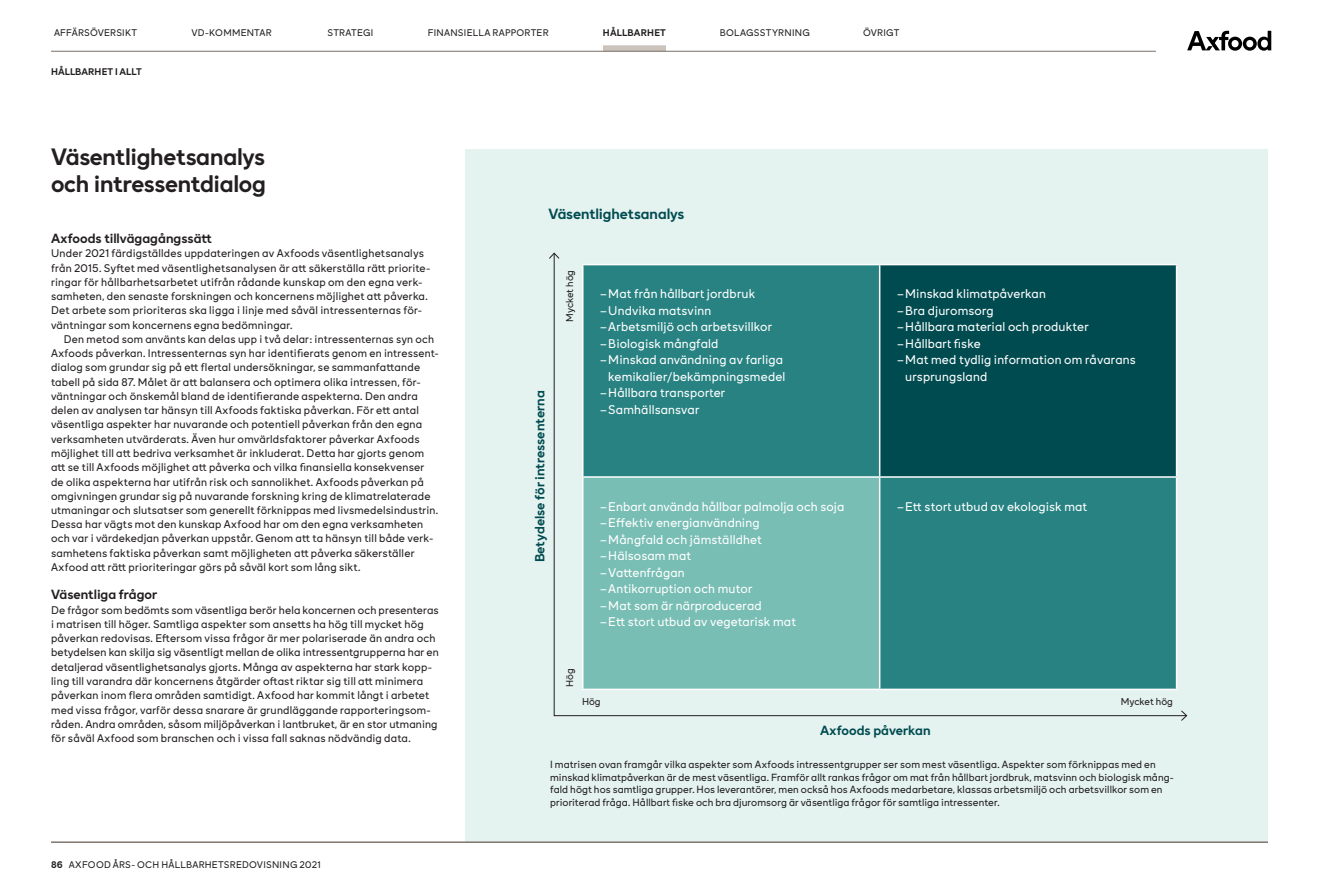
<style>
.page{position:relative;width:1319px;height:893px;background:#fff}
.page>*{position:absolute;margin:0;border:0;box-sizing:border-box;transform-origin:0 0}
.B-04-H3-Heading{font:700 24px "Axfood Sans";letter-spacing:-.015em;color:#231f20}
.B-03-H2-Heading{font:700 15px "Axfood Sans";letter-spacing:-.005em;color:#004b50}
.B-03-H2-Heading-2{font:700 13.5px "Axfood Sans";color:#004b50}
.B-12-Sub-head_1{font:700 13.5px "Axfood Sans";color:#231f20}
.B-11-Body_bullet_lis{font:12.75px/16.5px "Axfood Sans";letter-spacing:.01em;color:#fff;text-align:right}
.B-10-Body_indented{font:11.25px/14.2px "Axfood Sans";letter-spacing:.015em;color:#231f20}
.B-09-Body_text{font:11.25px/14.2px "Axfood Sans";letter-spacing:.015em;color:#231f20}
.B-16-Footnote{font:10.5px/12.6px "Axfood Sans";letter-spacing:.01em;color:#231f20}
.B-20-Table-Head{font:10.2px "Axfood Sans";color:#231f20}
.t1{font:9.75px "Axfood Sans";letter-spacing:.025em;color:#231f20}
.B-03-H2-Heading-3{font:700 9.75px "Axfood Sans";letter-spacing:.015em;color:#231f20}
.s1{font-weight:700}
</style>
<div class="page">
<div style="left:603px;top:45px;width:63px;height:6px;background:#cbc4bc"></div>
<hr style="left:51px;top:51px;width:1104px;height:1px;background:#796e65">
<svg style="left:1187px;top:31px;width:83px;height:20px"></svg>
<div style="left:465px;top:149px;width:802px;height:693px;background:#e4f2f0"></div>
<svg style="left:553px;top:259px;width:627px;height:457px;background:#48918f"></svg>
<svg style="left:549px;top:252px;width:11px;height:7px"></svg>
<svg style="left:1180px;top:710px;width:7px;height:11px"></svg>
<hr style="left:51px;top:842px;width:1216px;height:1px;background:#796e65">
<p class="t1" style="left:54px;top:26px;width:85px">AFFÄRSÖVERSIKT</p>
<p class="t1" style="left:191px;top:26px;width:82px">VD-KOMMENTAR</p>
<p class="t1" style="left:327px;top:26px;width:48px">STRATEGI</p>
<p class="t1" style="left:428px;top:26px;width:122px">FINANSIELLA RAPPORTER</p>
<p class="B-03-H2-Heading-3" style="left:603px;top:26px;width:64px">HÅLLBARHET</p>
<p class="t1" style="left:719px;top:26px;width:92px">BOLAGSSTYRNING</p>
<p class="t1" style="left:862px;top:26px;width:38px">ÖVRIGT</p>
<h2 class="B-03-H2-Heading-3" style="left:51px;top:65px;width:92px">HÅLLBARHET I ALLT</h2>
<h3 class="B-04-H3-Heading" style="left:51px;top:142px;width:215px">Väsentlighetsanalys</h3>
<h3 class="B-04-H3-Heading" style="left:51px;top:169px;width:216px">och intressentdialog</h3>
<h1 class="B-12-Sub-head_1" style="left:51px;top:230px;width:162px">Axfoods tillvägagångssätt</h1>
<p class="B-09-Body_text" style="left:51px;top:246px;width:381px">Under 2021 färdigställdes uppdateringen av Axfoods väsentlighetsanalys från 2015. Syftet med väsentlighetsanalysen är att säkerställa rätt priorite&shy;ringar för hållbarhetsarbetet utifrån rådande kunskap om den egna verk&shy;samheten, den senaste forskningen och koncernens möjlighet att påverka.<br>Det arbete som prioriteras ska ligga i linje med såväl intressenternas för&shy;väntningar som koncernens egna bedömningar.</p>
<p class="B-10-Body_indented" style="left:51px;top:332px;width:389px;text-indent:13px">Den metod som använts kan delas upp i två delar: intressenternas syn och Axfoods påverkan. Intressenternas syn har identifierats genom en intressent&shy;dialog som grundar sig på ett flertal undersökningar, se sammanfattande tabell på sida 87. Målet är att balansera och optimera olika intressen, för&shy;väntningar och önskemål bland de identifierande aspekterna. Den andra delen av analysen tar hänsyn till Axfoods faktiska påverkan. För ett antal väsentliga aspekter har nuvarande och potentiell påverkan från den egna verksamheten utvärderats. Även hur omvärldsfaktorer påverkar Axfoods möjlighet till att bedriva verksamhet är inkluderat. Detta har gjorts genom att se till Axfoods möjlighet att påverka och vilka finansiella konsekvenser de olika aspekterna har utifrån risk och sannolikhet. Axfoods påverkan på omgivningen grundar sig på nuvarande forskning kring de klimatrelaterade utmaningar och slutsatser som generellt förknippas med livsmedelsindustrin.<br>Dessa har vägts mot den kunskap Axfood har om den egna verksamheten och var i värdekedjan påverkan uppstår. Genom att ta hänsyn till både verk&shy;samhetens faktiska påverkan samt möjligheten att påverka säkerställer Axfood att rätt prioriteringar görs på såväl kort som lång sikt.</p>
<h1 class="B-12-Sub-head_1" style="left:51px;top:586px;width:108px">Väsentliga frågor</h1>
<p class="B-09-Body_text" style="left:51px;top:603px;width:389px">De frågor som bedömts som väsentliga berör hela koncernen och presenteras i matrisen till höger. Samtliga aspekter som ansetts ha hög till mycket hög påverkan redovisas. Eftersom vissa frågor är mer polariserade än andra och betydelsen kan skilja sig väsentligt mellan de olika intressentgrupperna har en detaljerad väsentlighetsanalys gjorts. Många av aspekterna har stark kopp&shy;ling till varandra där koncernens åtgärder oftast riktar sig till att minimera påverkan inom flera områden samtidigt. Axfood har kommit långt i arbetet med vissa frågor, varför dessa snarare är grundläggande rapporteringsom&shy;råden. Andra områden, såsom miljöpåverkan i lantbruket, är en stor utmaning för såväl Axfood som branschen och i vissa fall saknas nödvändig data.</p>
<p class="t1" style="left:51px;top:858px;width:271px"><span class="s1">86</span> AXFOOD ÅRS- OCH HÅLLBARHETSREDOVISNING 2021</p>
<h2 class="B-03-H2-Heading" style="left:548px;top:204px;width:138px">Väsentlighetsanalys</h2>
<h2 class="B-03-H2-Heading-2" style="left:531px;top:562px;width:173px;rotate:-90deg">Betydelse för intressenterna</h2>
<p class="B-20-Table-Head" style="left:563px;top:322px;width:54px;rotate:-90deg">Mycket hög</p>
<p class="B-11-Body_bullet_lis" style="left:599px;top:285px;width:157px">–Mat från hållbart jordbruk</p>
<p class="B-11-Body_bullet_lis" style="left:599px;top:302px;width:113px">–Undvika matsvinn</p>
<p class="B-11-Body_bullet_lis" style="left:599px;top:318px;width:174px">–Arbetsmiljö och arbetsvillkor</p>
<p class="B-11-Body_bullet_lis" style="left:599px;top:335px;width:120px">–Biologisk mångfald</p>
<p class="B-11-Body_bullet_lis" style="left:599px;top:351px;width:187px">–Minskad användning av farliga kemikalier/bekämpningsmedel</p>
<p class="B-11-Body_bullet_lis" style="left:599px;top:384px;width:127px">–Hållbara transporter</p>
<p class="B-11-Body_bullet_lis" style="left:599px;top:401px;width:101px">–Samhällsansvar</p>
<p class="B-20-Table-Head" style="left:563px;top:687px;width:20px;rotate:-90deg">Hög</p>
<p class="B-11-Body_bullet_lis" style="left:599px;top:498px;width:246px">–Enbart använda hållbar palmolja och soja</p>
<p class="B-11-Body_bullet_lis" style="left:599px;top:514px;width:161px">–Effektiv energianvändning</p>
<p class="B-11-Body_bullet_lis" style="left:599px;top:531px;width:164px">–Mångfald och jämställdhet</p>
<p class="B-11-Body_bullet_lis" style="left:599px;top:547px;width:93px">–Hälsosam mat</p>
<p class="B-11-Body_bullet_lis" style="left:599px;top:564px;width:86px">–Vattenfrågan</p>
<p class="B-11-Body_bullet_lis" style="left:599px;top:580px;width:154px">–Antikorruption och mutor</p>
<p class="B-11-Body_bullet_lis" style="left:599px;top:597px;width:163px">–Mat som är närproducerad</p>
<p class="B-11-Body_bullet_lis" style="left:599px;top:613px;width:198px">–Ett stort utbud av vegetarisk mat</p>
<p class="B-20-Table-Head" style="left:582px;top:695px;width:20px">Hög</p>
<p class="B-11-Body_bullet_lis" style="left:896px;top:285px;width:151px">–Minskad klimatpåverkan</p>
<p class="B-11-Body_bullet_lis" style="left:896px;top:302px;width:99px">–Bra djuromsorg</p>
<p class="B-11-Body_bullet_lis" style="left:896px;top:318px;width:194px">–Hållbara material och produkter</p>
<p class="B-11-Body_bullet_lis" style="left:896px;top:335px;width:85px">–Hållbart fiske</p>
<p class="B-11-Body_bullet_lis" style="left:905px;top:351px;width:232px;text-align:left;text-indent:-9px">–Mat med tydlig information om råvarans ursprungsland</p>
<p class="B-11-Body_bullet_lis" style="left:896px;top:498px;width:192px">–Ett stort utbud av ekologisk mat</p>
<p class="B-20-Table-Head" style="left:1120px;top:695px;width:54px">Mycket hög</p>
<h2 class="B-03-H2-Heading-2" style="left:820px;top:722px;width:112px">Axfoods påverkan</h2>
<p class="B-16-Footnote" style="left:550px;top:758px;width:625px">I matrisen ovan framgår vilka aspekter som Axfoods intressentgrupper ser som mest väsentliga. Aspekter som förknippas med en minskad klimatpåverkan är de mest väsentliga. Framför allt rankas frågor om mat från hållbart jordbruk, matsvinn och biologisk mång&shy;fald högt hos samtliga grupper. Hos leverantörer, men också hos Axfoods medarbetare, klassas arbetsmiljö och arbetsvillkor som en prioriterad fråga. Hållbart fiske och bra djuromsorg är väsentliga frågor för samtliga intressenter.</p>
</div>
